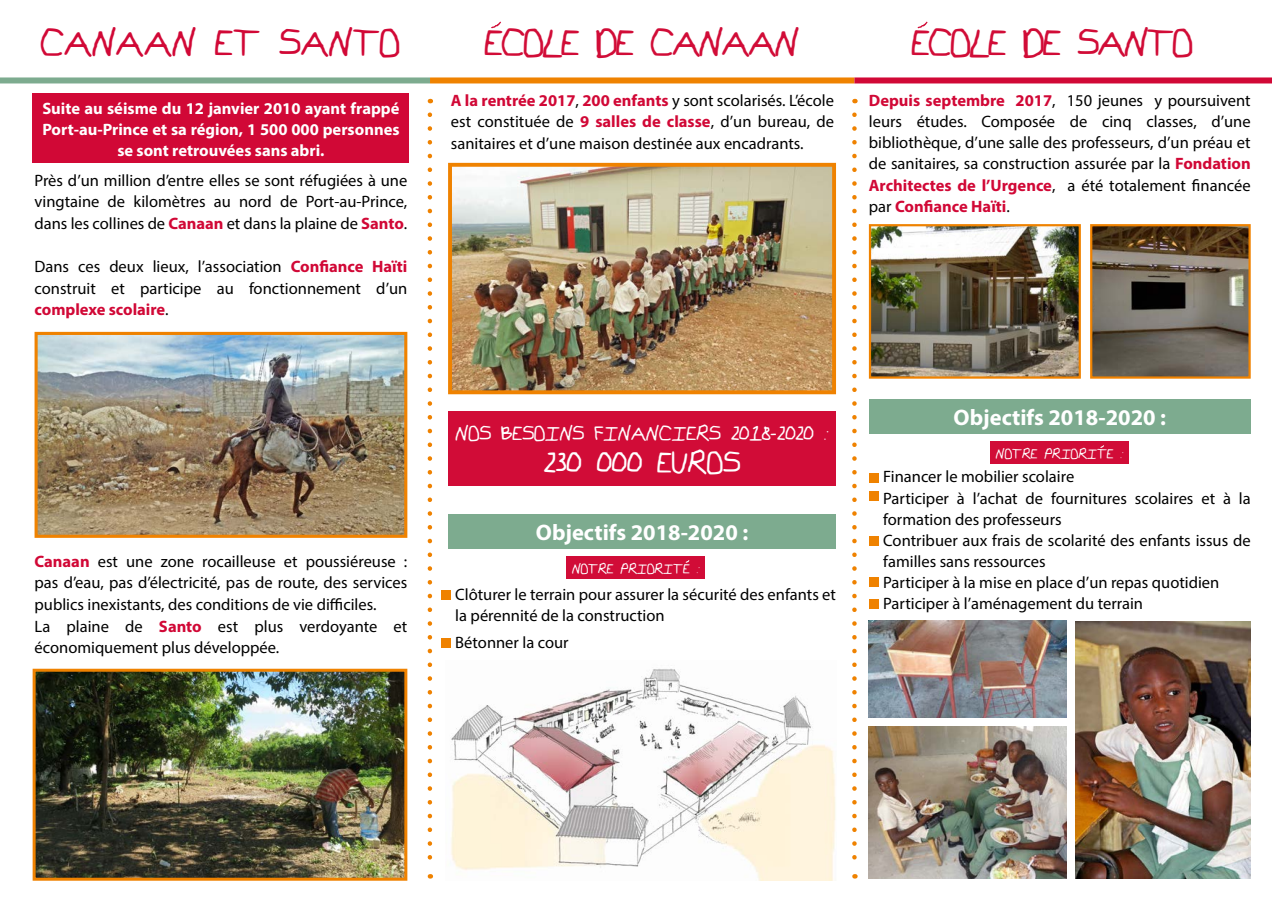
<style>
.page{position:relative;width:1272px;height:902px;background:#fff}
.page>*{position:absolute;margin:0;border:0;box-sizing:border-box;transform-origin:0 0}
.t1{font:45px "Kindergarten";letter-spacing:-.03em;color:#d10c37}
.t2{font:45px "Kindergarten";color:#d10836}
.t3{font:36px "Kindergarten";color:#fff}
.t4{font:24.3px "Kindergarten";color:#fff}
.t5{font:700 22.5px "Myriad Pro";color:#fff}
.t6{font:16.5px/21.6px "Myriad Pro";color:#000;text-align:justify}
.t7{font:700 16.5px/21px "Myriad Pro";color:#fff;text-align:center}
.t8{font:16.5px "Kindergarten";color:#fff}
.s1{font-weight:700;color:#d10836}
.s2{font-family:"Mistral"}
</style>
<div class="page">
<img style="left:1075px;top:621px;width:175px;height:257px">
<svg style="left:427px;top:115px;width:5px;height:763px"></svg>
<svg style="left:852px;top:115px;width:4px;height:763px"></svg>
<img style="left:39px;top:336px;width:364px;height:198px">
<div style="left:35px;top:332px;width:372px;height:206px;border:3px solid #ef8200"></div>
<img style="left:37px;top:672px;width:366px;height:204px">
<div style="left:33px;top:668px;width:374px;height:212px;border:3px solid #ef8200"></div>
<div style="left:33px;top:93px;width:376px;height:70px;background:#d10836"></div>
<div style="left:0;top:77px;width:430px;height:6px;background:#7dab8f"></div>
<div style="left:430px;top:77px;width:424px;height:6px;background:#ef8200"></div>
<div style="left:854px;top:77px;width:417px;height:6px;background:#d10836"></div>
<div style="left:441px;top:590px;width:10px;height:10px;background:#ef8200"></div>
<div style="left:441px;top:638px;width:10px;height:10px;background:#ef8200"></div>
<img style="left:453px;top:168px;width:378px;height:221px">
<div style="left:448px;top:163px;width:388px;height:231px;border:4px solid #ef8200"></div>
<img style="left:871px;top:227px;width:206px;height:148px">
<div style="left:868px;top:224px;width:212px;height:154px;border:2px solid #ef8200"></div>
<img style="left:1093px;top:227px;width:154px;height:148px">
<div style="left:1090px;top:224px;width:160px;height:154px;border:2px solid #ef8200"></div>
<div style="left:868px;top:473px;width:10px;height:10px;background:#ef8200"></div>
<div style="left:868px;top:490px;width:10px;height:10px;background:#ef8200"></div>
<div style="left:868px;top:536px;width:10px;height:10px;background:#ef8200"></div>
<div style="left:868px;top:577px;width:10px;height:10px;background:#ef8200"></div>
<div style="left:868px;top:599px;width:10px;height:10px;background:#ef8200"></div>
<svg style="left:491px;top:21px;width:10px;height:8px"></svg>
<svg style="left:917px;top:21px;width:11px;height:8px"></svg>
<img style="left:451px;top:668px;width:385px;height:212px">
<div style="left:448px;top:514px;width:388px;height:34px;background:#7dab8f"></div>
<div style="left:566px;top:556px;width:139px;height:23px;background:#d10c37"></div>
<div style="left:868px;top:399px;width:382px;height:34px;background:#7dab8f"></div>
<div style="left:990px;top:441px;width:139px;height:23px;background:#d10c37"></div>
<div style="left:448px;top:411px;width:388px;height:74px;background:#d10c37"></div>
<img style="left:868px;top:620px;width:198px;height:97px">
<img style="left:868px;top:726px;width:198px;height:152px">
<h1 class="t2" style="left:41px;top:27px;width:361px">CANAAN ET SANTO</h1>
<p class="t7" style="left:42px;top:97px;width:359px">Suite au séisme du 12 janvier 2010 ayant frappé<br>Port-au-Prince et sa région, 1 500 000 personnes se sont retrouvées sans abri.</p>
<p class="t6" style="left:35px;top:169px;width:374px">Près d’un million d’entre elles se sont réfugiées à une vingtaine de kilomètres au nord de Port-au-Prince, dans les collines de <span class="s1">Canaan</span> et dans la plaine de <span class="s1">Santo</span>.</p>
<p class="t6" style="left:35px;top:255px;width:374px">Dans ces deux lieux, l’association <span class="s1">Confiance Haïti </span>construit et participe au fonctionnement d’un <span class="s1">complexe scolaire</span>.</p>
<p class="t6" style="left:35px;top:550px;width:374px;text-align:left"><span class="s1">Canaan</span> est une zone rocailleuse et poussiéreuse : pas d’eau, pas d’électricité, pas de route, des services publics inexistants, des conditions de vie difficiles.<br>La plaine de <span class="s1">Santo</span> est plus verdoyante et économiquement plus développée.</p>
<h1 class="t1" style="left:484px;top:27px;width:316px">éECOLE DE CANAAN</h1>
<h1 class="t1" style="left:911px;top:27px;width:283px">éECOLE DE SANTO</h1>
<p class="t6" style="left:451px;top:89px;width:385px"><span class="s1">A la rentrée 2017</span>, <span class="s1">200 enfants</span> y sont scolarisés. L’école est constituée de <span class="s1">9 salles de classe</span>, d’un bureau, de sanitaires et d’une maison destinée aux encadrants.</p>
<p class="t6" style="left:868px;top:89px;width:383px"><span class="s1">Depuis septembre 2017</span>, 150 jeunes y poursuivent leurs études. Composée de cinq classes, d’une bibliothèque, d’une salle des professeurs, d’un préau et de sanitaires, sa construction assurée par la <span class="s1">Fondation Architectes de l’Urgence</span>, a été totalement financée par <span class="s1">Confiance Haïti</span>.</p>
<h3 class="t4" style="left:455px;top:425px;width:374px">NOS BESOINS FINANCIERS 2018<span class="s2">-</span>-2020 :</h3>
<h2 class="t3" style="left:543px;top:450px;width:198px">230 000 EUROS</h2>
<h3 class="t5" style="left:536px;top:517px;width:214px">Objectifs 2018-2020 :</h3>
<p class="t8" style="left:572px;top:563px;width:129px">NOTRE PRIORITE :</p>
<p class="t6" style="left:455px;top:583px;width:382px;line-height:21px">Clôturer le terrain pour assurer la sécurité des enfants et la pérennité de la construction</p>
<p class="t6" style="left:455px;top:631px;width:115px">Bétonner la cour</p>
<h3 class="t5" style="left:953px;top:402px;width:214px">Objectifs 2018-2020 :</h3>
<p class="t8" style="left:995px;top:448px;width:129px">NOTRE PRIORITE :</p>
<p class="t6" style="left:883px;top:466px;width:369px;line-height:21px;text-align:left">Financer le mobilier scolaire<br>Participer à l’achat de fournitures scolaires et à la formation des professeurs<br>Contribuer aux frais de scolarité des enfants issus de familles sans ressources<br>Participer à la mise en place d’un repas quotidien Participer à l’aménagement du terrain</p>
</div>
